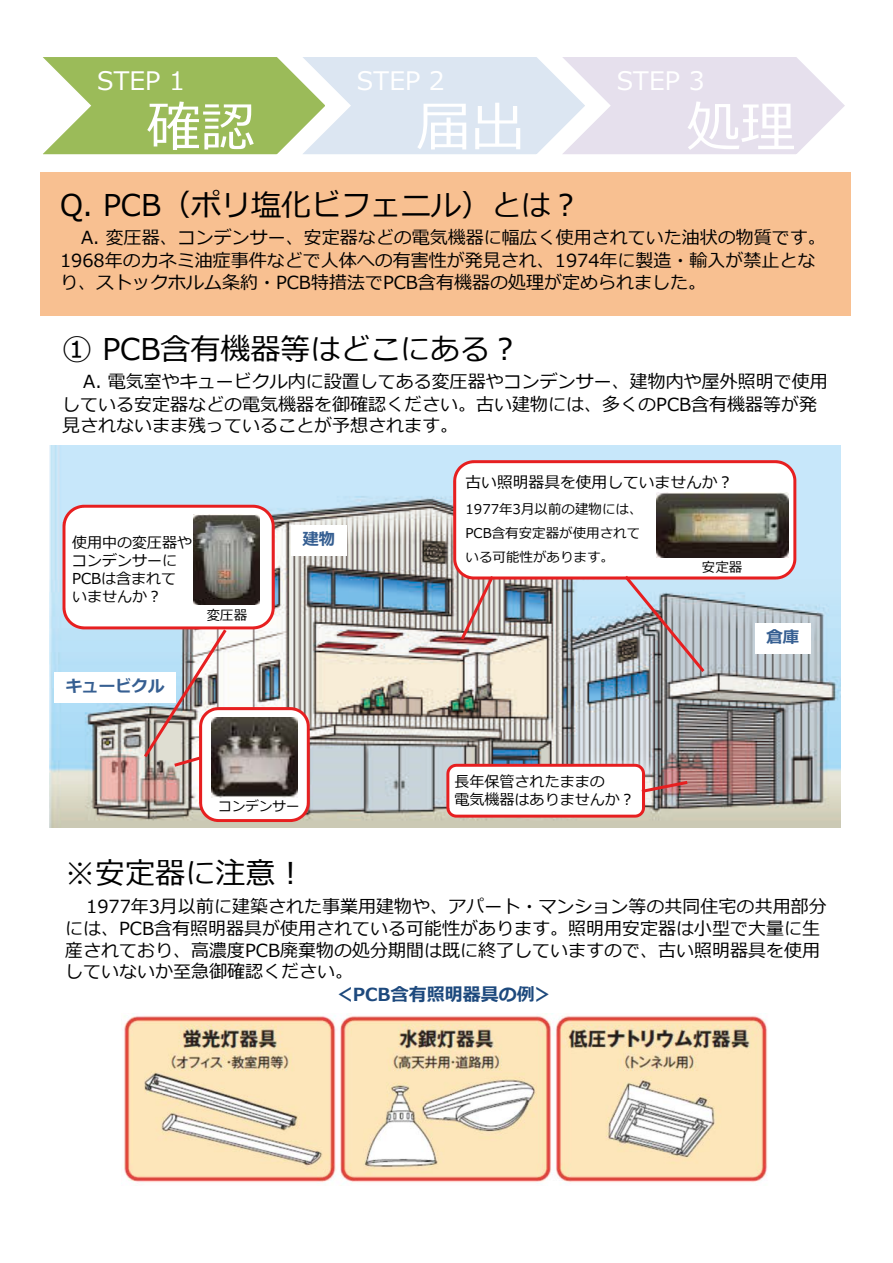
<style>
.page{position:relative;width:893px;height:1263px;background:#fff}
.page>*{position:absolute;margin:0;border:0;box-sizing:border-box;transform-origin:0 0}
.t1{font:54px "Meiryo";color:#fff}
.t2{font:30px "Meiryo";color:#000}
.t3{font:25.5px "Meiryo";color:#fff}
.t4{font:18px/22.2px "Meiryo";color:#000}
.t5{font:700 18px "Meiryo";color:#1d497d}
.t6{font:700 16.5px "Meiryo";color:#365f92}
.t7{font:15.75px "Meiryo";color:#000}
.t8{font:15px/18px "Meiryo";color:#000}
.t9{font:13.5px/24.3px "Meiryo";color:#000}
</style>
<div class="page">
<img style="left:49px;top:445px;width:791px;height:383px">
<div style="left:755px;top:623px;width:55px;height:31px;background:#fff"></div>
<div style="left:291px;top:525px;width:55px;height:31px;background:#fff"></div>
<div style="left:54px;top:672px;width:122px;height:31px;background:#fff"></div>
<svg style="left:63px;top:505px;width:247px;height:317px"></svg>
<svg style="left:446px;top:764px;width:241px;height:54px"></svg>
<img style="left:453px;top:460px;width:343px;height:212px">
<svg style="left:43px;top:57px;width:802px;height:98px;background:#d0dbc5"></svg>
<div style="left:40px;top:172px;width:810px;height:144px;background:#f8c091"></div>
<img style="left:123px;top:1015px;width:645px;height:169px">
<h3 class="t3" style="left:97px;top:63px;width:89px">STEP 1</h3>
<h3 class="t3" style="left:357px;top:63px;width:89px">STEP 2</h3>
<h3 class="t3" style="left:617px;top:63px;width:89px">STEP 3</h3>
<h1 class="t1" style="left:147px;top:89px;width:110px">確認</h1>
<h1 class="t1" style="left:417px;top:89px;width:109px">届出</h1>
<h1 class="t1" style="left:687px;top:89px;width:109px">処理</h1>
<h2 class="t2" style="left:60px;top:184px;width:522px">Q. PCB（ポリ塩化ビフェニル）とは︖</h2>
<p class="t4" style="left:60px;top:228px;width:767px;text-indent:21px">A. 変圧器、コンデンサー、安定器などの電気機器に幅広く使⽤されていた油状の物質です。<br>1968年のカネミ油症事件などで⼈体への有害性が発⾒され、1974年に製造・輸⼊が禁⽌となり、ストックホルム条約・PCB特措法でPCB含有機器の処理が定められました。</p>
<h2 class="t2" style="left:62px;top:328px;width:459px">① PCB含有機器等はどこにある︖</h2>
<p class="t4" style="left:62px;top:371px;width:767px;text-indent:21px">A. 電気室やキュービクル内に設置してある変圧器やコンデンサー、建物内や屋外照明で使⽤している安定器などの電気機器を御確認ください。古い建物には、多くのPCB含有機器等が発⾒されないまま残っていることが予想されます。</p>
<p class="t8" style="left:72px;top:534px;width:122px">使⽤中の変圧器やコンデンサーに<br>PCBは含まれていませんか︖</p>
<p class="t9" style="left:207px;top:604px;width:42px">変圧器</p>
<p class="t6" style="left:66px;top:674px;width:100px">キュービクル</p>
<p class="t6" style="left:302px;top:527px;width:34px">建物</p>
<p class="t9" style="left:218px;top:795px;width:82px">コンデンサー</p>
<h2 class="t2" style="left:65px;top:852px;width:242px">※安定器に注意！</h2>
<p class="t7" style="left:466px;top:471px;width:269px">古い照明器具を使⽤していませんか︖</p>
<p class="t9" style="left:466px;top:497px;width:178px">1977年3⽉以前の建物には、<br>PCB含有安定器が使⽤されている可能性があります。</p>
<p class="t9" style="left:702px;top:556px;width:42px">安定器</p>
<p class="t6" style="left:766px;top:625px;width:34px">倉庫</p>
<p class="t8" style="left:454px;top:773px;width:182px">⻑年保管されたままの<br>電気機器はありませんか︖</p>
<p class="t4" style="left:65px;top:896px;width:763px;text-indent:21px">1977年3月以前に建築された事業用建物や、アパート・マンション等の共同住宅の共用部分には、PCB含有照明器具が使用されている可能性があります。照明用安定器は小型で大量に生産されており、高濃度PCB廃棄物の処分期間は既に終了していますので、古い照明器具を使用していないか至急御確認ください。</p>
<p class="t5" style="left:335px;top:981px;width:219px">＜PCB含有照明器具の例＞</p>
</div>
